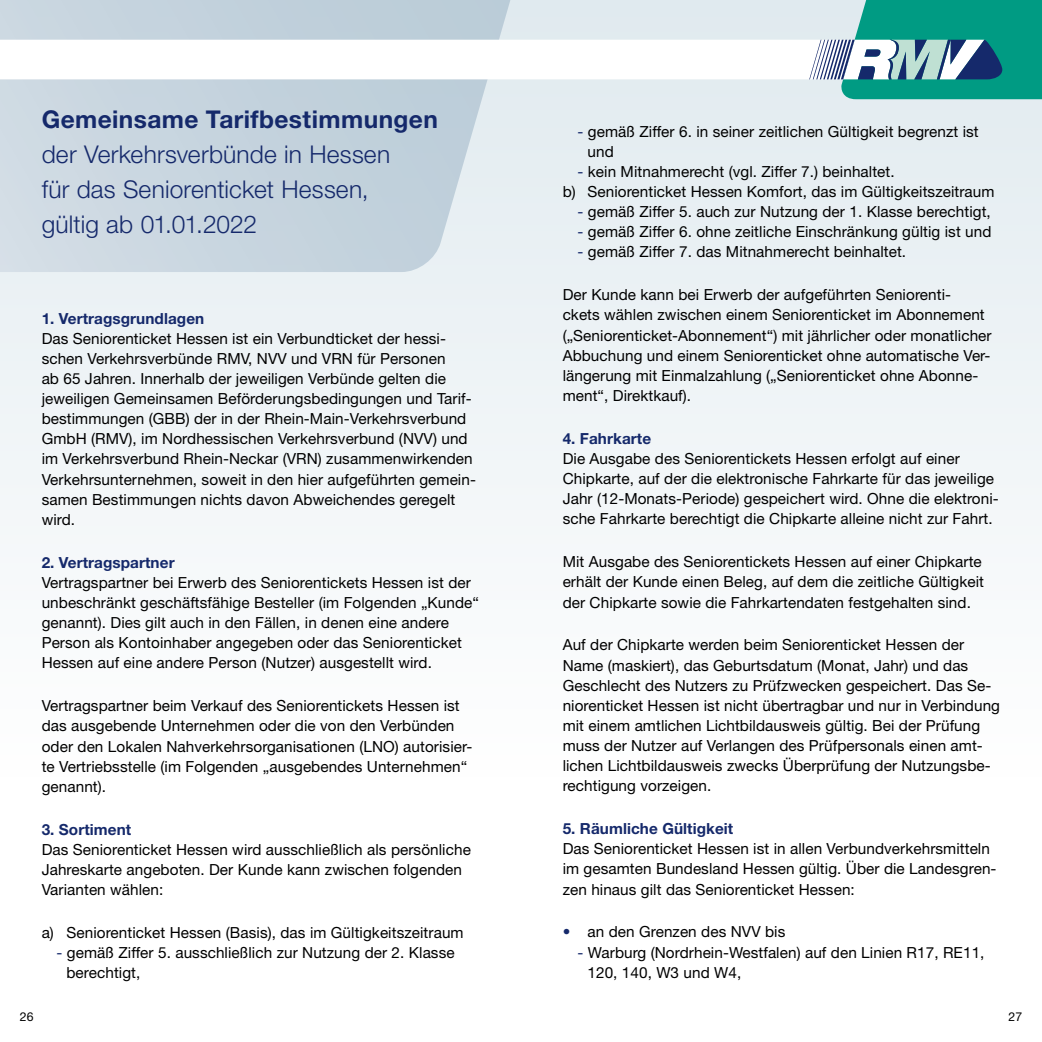
<style>
.page{position:relative;width:1042px;height:1042px;background:#fff}
.page>*{position:absolute;margin:0;border:0;box-sizing:border-box;transform-origin:0 0}
.Headline_1{font:300 24.5px/35px "Helvetica Neue LT Std";letter-spacing:.005em;color:#15296b}
.Kleingedrucktes_Flie{font:15.4px/20.1px "Helvetica Neue LT Std";letter-spacing:.005em;color:#000}
.Kleingedrucktes_Aufz{font:15.4px/20.1px "Helvetica Neue LT Std";letter-spacing:.005em;color:#000}
.Kleingedrucktes_Head{font:700 15.4px "Helvetica Neue LT Std";letter-spacing:.005em;color:#15296b}
.Kleingedrucktes_Flie-2{font:700 15.4px "Helvetica Neue LT Std";letter-spacing:.005em;color:#15296b}
.t1{font:12.25px "Helvetica Neue LT Std";color:#000}
.s1{font-weight:700}
.s2{color:#15296b}
</style>
<div class="page">
<div style="left:0;top:0;width:1042px;height:776px;background:#f2f6f8"></div>
<svg style="left:0;top:99px;width:548px;height:173px"></svg>
<svg style="left:0;top:0;width:1042px;height:99px"></svg>
<h1 class="Headline_1" style="left:42px;top:102px;width:398px"><span class="s1">Gemeinsame Tarifbestimmungen </span>der Verkehrsverbünde in Hessen<br>für das Seniorenticket Hessen,<br>gültig ab 01.01.2022</h1>
<p class="Kleingedrucktes_Flie-2" style="left:42px;top:308px;width:164px">1. Vertragsgrundlagen</p>
<p class="Kleingedrucktes_Flie" style="left:42px;top:328px;width:436px">Das Seniorenticket Hessen ist ein Verbundticket der hessi&shy;schen Verkehrsverbünde RMV, NVV und VRN für Personen<br>ab 65 Jahren. Innerhalb der jeweiligen Verbünde gelten die jeweiligen Gemeinsamen Beförderungsbedingungen und Tarif&shy;bestimmungen (GBB) der in der Rhein-Main-Verkehrsverbund GmbH (RMV), im Nordhessischen Verkehrsverbund (NVV) und im Verkehrsverbund Rhein-Neckar (VRN) zusammenwirkenden Verkehrsunternehmen, soweit in den hier aufgeführten gemein&shy;samen Bestimmungen nichts davon Abweichendes geregelt wird.</p>
<h2 class="Kleingedrucktes_Head" style="left:42px;top:553px;width:134px">2. Vertragspartner</h2>
<p class="Kleingedrucktes_Flie" style="left:42px;top:572px;width:439px">Vertragspartner bei Erwerb des Seniorentickets Hessen ist der unbeschränkt geschäftsfähige Besteller (im Folgenden „Kunde“ genannt). Dies gilt auch in den Fällen, in denen eine andere Person als Kontoinhaber angegeben oder das Seniorenticket Hessen auf eine andere Person (Nutzer) ausgestellt wird.</p>
<p class="Kleingedrucktes_Flie" style="left:42px;top:695px;width:432px">Vertragspartner beim Verkauf des Seniorentickets Hessen ist das ausgebende Unternehmen oder die von den Verbünden oder den Lokalen Nahverkehrsorganisationen (LNO) autorisier&shy;te Vertriebsstelle (im Folgenden „ausgebendes Unternehmen“ genannt).</p>
<h2 class="Kleingedrucktes_Head" style="left:42px;top:819px;width:91px">3. Sortiment</h2>
<p class="Kleingedrucktes_Flie" style="left:42px;top:839px;width:431px">Das Seniorenticket Hessen wird ausschließlich als persönliche<br>Jahreskarte angeboten. Der Kunde kann zwischen folgenden<br>Varianten wählen:</p>
<p class="Kleingedrucktes_Aufz" style="left:42px;top:922px;width:423px">a) Seniorenticket Hessen (Basis), das im Gültigkeitszeitraum</p>
<p class="Kleingedrucktes_Aufz" style="left:66px;top:942px;width:390px;text-indent:-10px"><span class="s2">-</span> gemäß Ziffer 5. ausschließlich zur Nutzung der 2. Klasse berechtigt,</p>
<p class="Kleingedrucktes_Aufz" style="left:587px;top:121px;width:393px;text-indent:-10px"><span class="s2">-</span> gemäß Ziffer 6. in seiner zeitlichen Gültigkeit begrenzt ist und</p>
<p class="Kleingedrucktes_Aufz" style="left:577px;top:161px;width:319px"><span class="s2">-</span> kein Mitnahmerecht (vgl. Ziffer 7.) beinhaltet.</p>
<p class="Kleingedrucktes_Aufz" style="left:563px;top:181px;width:433px">b) Seniorenticket Hessen Komfort, das im Gültigkeitszeitraum</p>
<p class="Kleingedrucktes_Aufz" style="left:577px;top:201px;width:415px"><span class="s2">-</span> gemäß Ziffer 5. auch zur Nutzung der 1. Klasse berechtigt,</p>
<p class="Kleingedrucktes_Aufz" style="left:577px;top:221px;width:415px"><span class="s2">-</span> gemäß Ziffer 6. ohne zeitliche Einschränkung gültig ist und</p>
<p class="Kleingedrucktes_Aufz" style="left:577px;top:242px;width:330px"><span class="s2">-</span> gemäß Ziffer 7. das Mitnahmerecht beinhaltet.</p>
<p class="Kleingedrucktes_Flie" style="left:563px;top:284px;width:430px">Der Kunde kann bei Erwerb der aufgeführten Seniorenti&shy;ckets wählen zwischen einem Seniorenticket im Abonnement („Seniorenticket-Abonnement“) mit jährlicher oder monatlicher Abbuchung und einem Seniorenticket ohne automatische Ver&shy;längerung mit Einmalzahlung („Seniorenticket ohne Abonne&shy;ment“, Direktkauf).</p>
<h2 class="Kleingedrucktes_Head" style="left:563px;top:429px;width:90px">4. Fahrkarte</h2>
<p class="Kleingedrucktes_Flie" style="left:563px;top:448px;width:438px">Die Ausgabe des Seniorentickets Hessen erfolgt auf einer Chipkarte, auf der die elektronische Fahrkarte für das jeweilige Jahr (12-Monats-Periode) gespeichert wird. Ohne die elektroni&shy;sche Fahrkarte berechtigt die Chipkarte alleine nicht zur Fahrt.</p>
<p class="Kleingedrucktes_Flie" style="left:563px;top:551px;width:423px">Mit Ausgabe des Seniorentickets Hessen auf einer Chipkarte erhält der Kunde einen Beleg, auf dem die zeitliche Gültigkeit der Chipkarte sowie die Fahrkartendaten festgehalten sind.</p>
<p class="Kleingedrucktes_Flie" style="left:563px;top:634px;width:439px">Auf der Chipkarte werden beim Seniorenticket Hessen der Name (maskiert), das Geburtsdatum (Monat, Jahr) und das Geschlecht des Nutzers zu Prüfzwecken gespeichert. Das Se&shy;niorenticket Hessen ist nicht übertragbar und nur in Verbindung mit einem amtlichen Lichtbildausweis gültig. Bei der Prüfung muss der Nutzer auf Verlangen des Prüfpersonals einen amt&shy;lichen Lichtbildausweis zwecks Überprüfung der Nutzungsbe&shy;rechtigung vorzeigen.</p>
<h2 class="Kleingedrucktes_Head" style="left:563px;top:819px;width:172px">5. Räumliche Gültigkeit</h2>
<p class="Kleingedrucktes_Flie" style="left:563px;top:838px;width:435px">Das Seniorenticket Hessen ist in allen Verbundverkehrsmitteln im gesamten Bundesland Hessen gültig. Über die Landesgren&shy;zen hinaus gilt das Seniorenticket Hessen:</p>
<p class="Kleingedrucktes_Aufz" style="left:563px;top:921px;width:224px"><span class="s2">•</span> an den Grenzen des NVV bis</p>
<p class="Kleingedrucktes_Aufz" style="left:587px;top:942px;width:398px;text-indent:-10px"><span class="s2">-</span> Warburg (Nordrhein-Westfalen) auf den Linien R17, RE11,<br>120, 140, W3 und W4,</p>
<p class="t1" style="left:20px;top:1009px;width:15px">26</p>
<p class="t1" style="left:1008px;top:1009px;width:15px">27</p>
</div>
